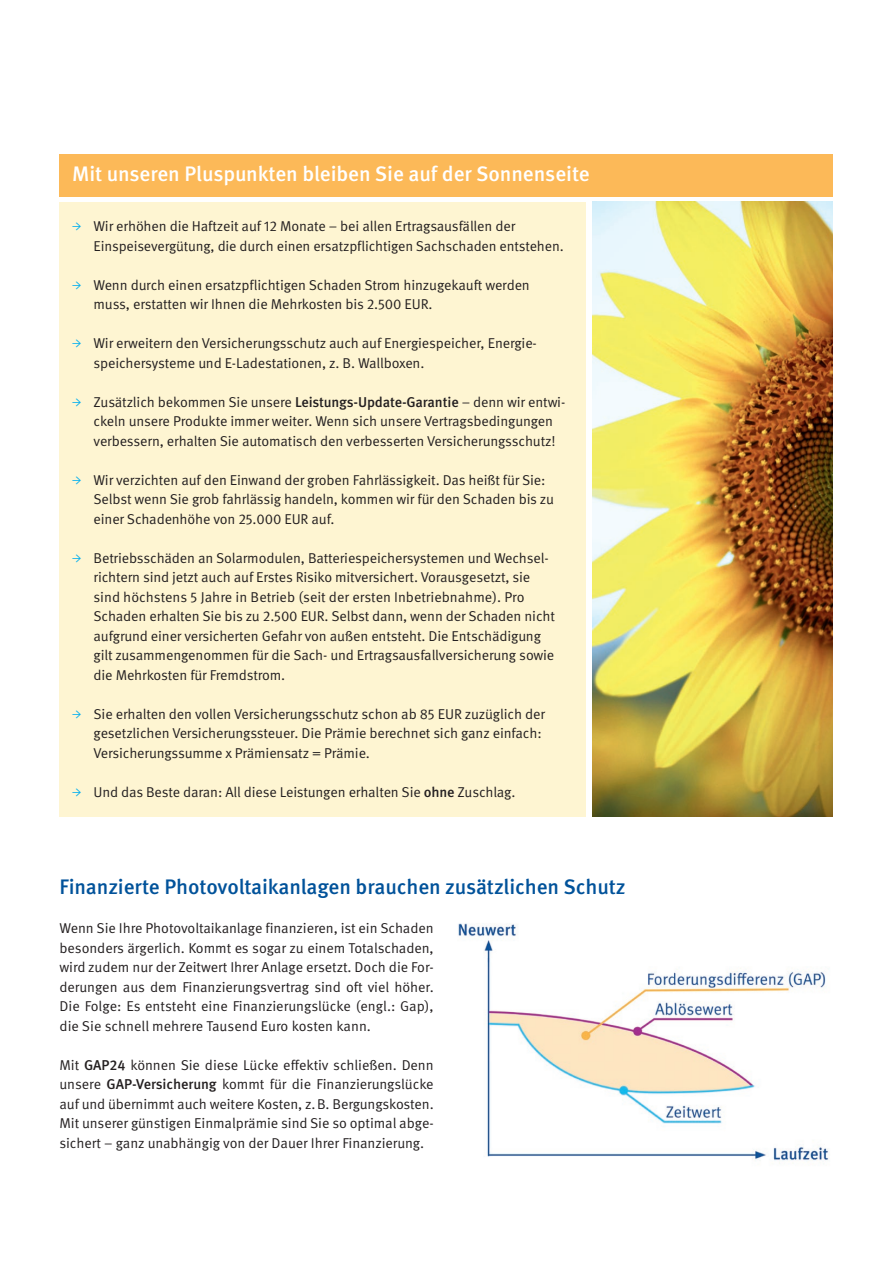
<style>
.page{position:relative;width:893px;height:1263px;background:#fff}
.page>*{position:absolute;margin:0;border:0;box-sizing:border-box;transform-origin:0 0}
._03_Subline_Basler_B{font:500 21px "Meta Pro";letter-spacing:-.005em;color:#01529a}
._03_Subline_Basler_B-2{font:500 21px "Meta Pro";letter-spacing:-.005em;color:#fff}
._04_Copy{font:14.25px/19.5px "Meta Pro Norm";letter-spacing:-.01em;color:#231f20}
.s1{font-family:"Minion Pro";font-weight:600;color:#00aeef}
.s2{font-family:"Meta Pro";font-weight:500}
</style>
<div class="page">
<img style="left:458px;top:923px;width:371px;height:241px">
<div style="left:60px;top:202px;width:526px;height:614px;background:#fef5d2"></div>
<div style="left:60px;top:154px;width:773px;height:43px;background:#fcb958"></div>
<img style="left:592px;top:202px;width:241px;height:614px">
<p class="_03_Subline_Basler_B-2" style="left:72px;top:157px;width:519px">Mit unseren Pluspunkten bleiben Sie auf der Sonnenseite</p>
<p class="_04_Copy" style="left:94px;top:215px;width:472px;text-indent:-21px"><span class="s1">→</span> Wir erhöhen die Haftzeit auf 12 Monate – bei allen Ertragsausfällen der<br>Einspeisevergütung, die durch einen ersatzpflichtigen Sachschaden entstehen.</p>
<p class="_04_Copy" style="left:94px;top:274px;width:438px;text-indent:-21px"><span class="s1">→</span> Wenn durch einen ersatzpflichtigen Schaden Strom hinzugekauft werden muss, erstatten wir Ihnen die Mehrkosten bis 2.500 EUR.</p>
<p class="_04_Copy" style="left:94px;top:332px;width:443px;text-indent:-21px"><span class="s1">→</span> Wir erweitern den Versicherungsschutz auch auf Energiespeicher, Energie&shy;speichersysteme und E-Ladestationen, z. B. Wallboxen.</p>
<p class="_04_Copy" style="left:94px;top:391px;width:473px;text-indent:-21px"><span class="s1">→</span> Zusätzlich bekommen Sie unsere <span class="s2">Leistungs-Update-Garantie</span> – denn wir entwi&shy;ckeln unsere Produkte immer weiter. Wenn sich unsere Vertragsbedingungen verbessern, erhalten Sie automatisch den verbesserten Versicherungsschutz!</p>
<p class="_04_Copy" style="left:94px;top:469px;width:462px;text-indent:-21px"><span class="s1">→</span> Wir verzichten auf den Einwand der groben Fahrlässigkeit. Das heißt für Sie:<br>Selbst wenn Sie grob fahrlässig handeln, kommen wir für den Schaden bis zu einer Schadenhöhe von 25.000 EUR auf.</p>
<p class="_04_Copy" style="left:94px;top:547px;width:463px;text-indent:-21px"><span class="s1">→</span> Betriebsschäden an Solarmodulen, Batteriespeichersystemen und Wechsel&shy;richtern sind jetzt auch auf Erstes Risiko mitversichert. Vorausgesetzt, sie sind höchstens 5 Jahre in Betrieb (seit der ersten Inbetriebnahme). Pro Schaden erhalten Sie bis zu 2.500 EUR. Selbst dann, wenn der Schaden nicht aufgrund einer versicherten Gefahr von außen entsteht. Die Entschädigung gilt zusammengenommen für die Sach- und Ertragsausfallversicherung sowie die Mehrkosten für Fremdstrom.</p>
<p class="_04_Copy" style="left:94px;top:703px;width:453px;text-indent:-21px"><span class="s1">→</span> Sie erhalten den vollen Versicherungsschutz schon ab 85 EUR zuzüglich der gesetzlichen Versicherungssteuer. Die Prämie berechnet sich ganz einfach:<br>Versicherungssumme x Prämiensatz = Prämie.</p>
<p class="_04_Copy" style="left:72px;top:781px;width:445px"><span class="s1">→</span> Und das Beste daran: All diese Leistungen erhalten Sie <span class="s2">ohne</span> Zuschlag.</p>
<p class="_03_Subline_Basler_B" style="left:60px;top:871px;width:568px">Finanzierte Photovoltaikanlagen brauchen zusätzlichen Schutz</p>
<p class="_04_Copy" style="left:60px;top:917px;width:376px;text-align:justify">Wenn Sie Ihre Photovoltaikanlage finanzieren, ist ein Schaden besonders ärgerlich. Kommt es sogar zu einem Totalschaden, wird zudem nur der Zeitwert Ihrer Anlage ersetzt. Doch die For&shy;derungen aus dem Finanzierungsvertrag sind oft viel höher.<br>Die Folge: Es entsteht eine Finanzierungslücke (engl.: Gap), die Sie schnell mehrere Tausend Euro kosten kann.</p>
<p class="_04_Copy" style="left:60px;top:1054px;width:376px;text-align:justify">Mit <span class="s2">GAP24</span> können Sie diese Lücke effektiv schließen. Denn unsere <span class="s2">GAP-Versicherung</span> kommt für die Finanzierungslücke auf und übernimmt auch weitere Kosten, z.B. Bergungskosten.<br>Mit unserer günstigen Einmalprämie sind Sie so optimal abge&shy;sichert – ganz unabhängig von der Dauer Ihrer Finanzierung.</p>
</div>
